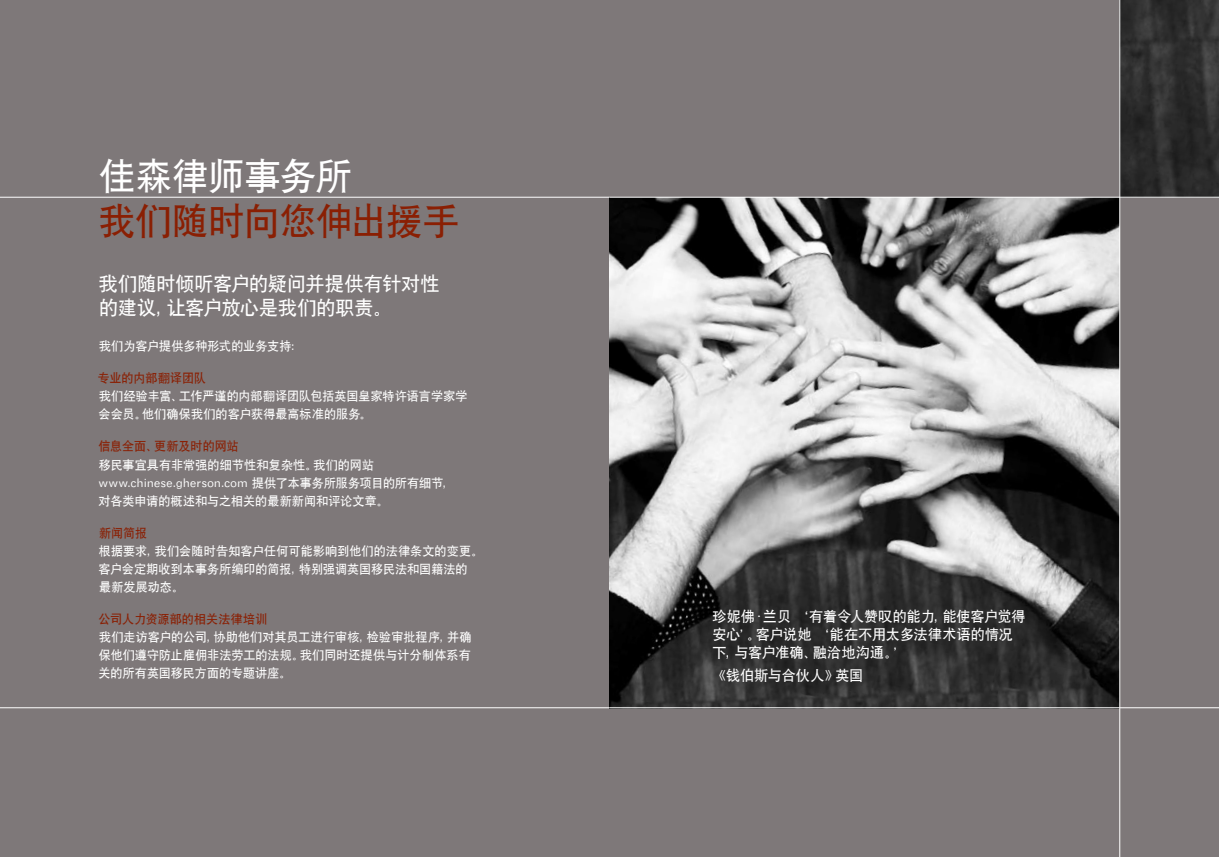
<style>
.page{position:relative;width:1219px;height:857px;background:#fff}
.page>*{position:absolute;margin:0;border:0;box-sizing:border-box;transform-origin:0 0}
.t1{font:36px/45.5px "SIL Hei Med Jian";letter-spacing:.005em;color:#8a1f03}
.t2{font:19px/24px "SIL Hei Med Jian";color:#fff}
.t3{font:14px/18px "SIL Hei Med Jian";letter-spacing:.01em;color:#fff}
.t4{font:12px/18px "SIL Hei Med Jian";letter-spacing:.01em;color:#fff}
.s1{color:#fff}
.s2{color:#8a1f03}
</style>
<div class="page">
<div style="left:0;top:0;width:1219px;height:856px;background:#7e7879"></div>
<img style="left:609px;top:198px;width:510px;height:509px">
<img style="left:1120px;top:0;width:99px;height:197px">
<hr style="left:1119px;top:0;width:1px;height:856px;background:#fff">
<hr style="left:0;top:197px;width:609px;height:1px;background:#fff">
<hr style="left:609px;top:197px;width:610px;height:1px;background:#fff">
<hr style="left:609px;top:707px;width:610px;height:1px;background:#fff">
<hr style="left:0;top:707px;width:609px;height:1px;background:#fff">
<p class="t1" style="left:99px;top:150px;width:361px"><span class="s1">佳森律师事务所<br></span>我们随时向您伸出援手</p>
<p class="t2" style="left:99px;top:269px;width:342px">我们随时倾听客户的疑问并提供有针对性的建议，让客户放心是我们的职责。</p>
<p class="t4" style="left:99px;top:336px;width:206px">我们为客户提供多种形式的业务支持：</p>
<p class="t4" style="left:98px;top:368px;width:371px"><span class="s2">专业的内部翻译团队<br></span>我们经验丰富、工作严谨的内部翻译团队包括英国皇家特许语言学家学会会员。他们确保我们的客户获得最高标准的服务。</p>
<p class="t4" style="left:98px;top:436px;width:358px"><span class="s2">信息全面、更新及时的网站<br></span>移民事宜具有非常强的细节性和复杂性。我们的网站www.chinese.gherson.com 提供了本事务所服务项目的所有细节，对各类申请的概述和与之相关的最新新闻和评论文章。</p>
<p class="t4" style="left:99px;top:522px;width:386px"><span class="s2">新闻简报<br></span>根据要求，我们会随时告知客户任何可能影响到他们的法律条文的变更。客户会定期收到本事务所编印的简报，特别强调英国移民法和国籍法的<br>最新发展动态。</p>
<p class="t4" style="left:98px;top:608px;width:375px"><span class="s2">公司人力资源部的相关法律培训<br></span>我们走访客户的公司，协助他们对其员工进行审核，检验审批程序，并确保他们遵守防止雇佣非法劳工的法规。我们同时还提供与计分制体系有关的所有英国移民方面的专题讲座。</p>
<p class="t3" style="left:712px;top:605px;width:315px">珍妮佛·兰贝 ‘有着令人赞叹的能力，能使客户觉得安心’。客户说她 ‘能在不用太多法律术语的情况下，与客户准确、融洽地沟通。’</p>
<p class="t3" style="left:712px;top:665px;width:152px">《钱伯斯与合伙人》英国</p>
</div>
